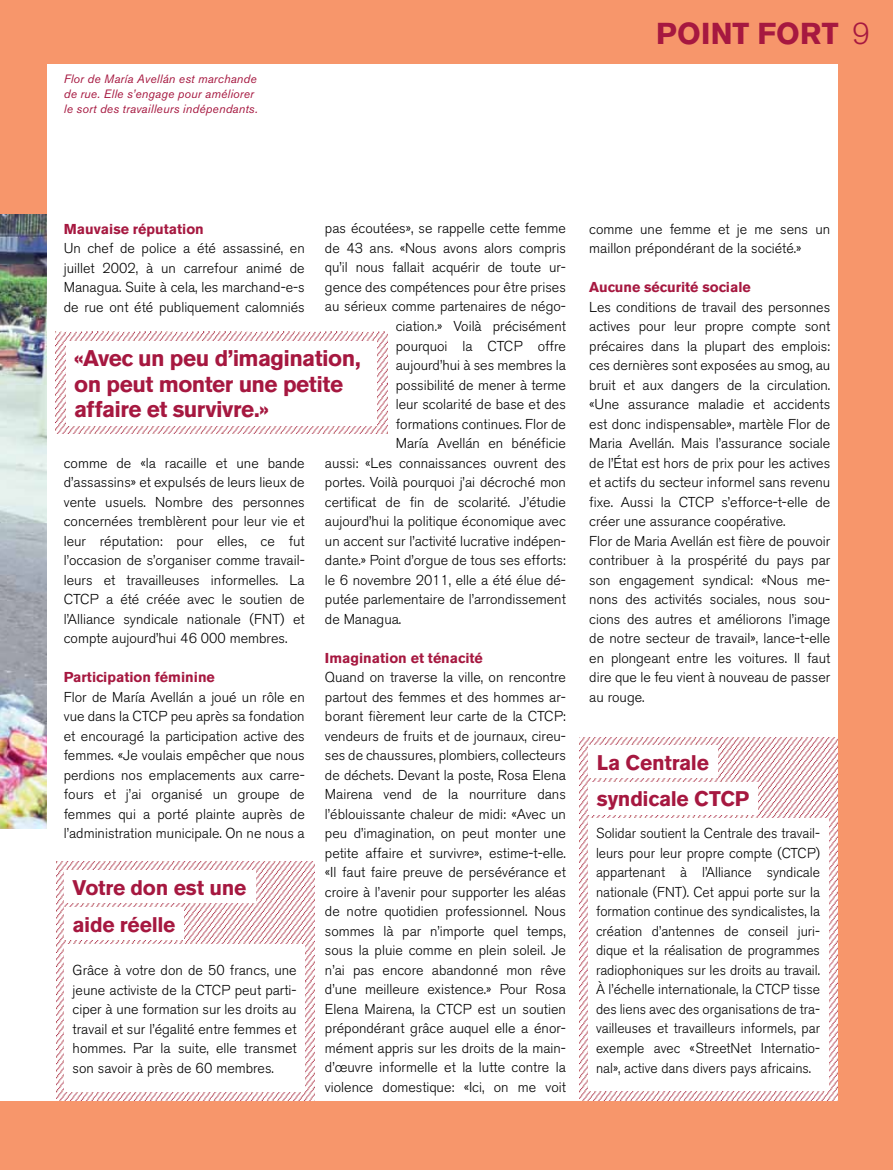
<style>
.page{position:relative;width:893px;height:1170px;background:#fff}
.page>*{position:absolute;margin:0;border:0;box-sizing:border-box;transform-origin:0 0}
.t1{font:700 30px "Akzidenz Grotesk BE";letter-spacing:.005em;color:#a61840}
.t2{font:700 22.5px/25.5px "Akzidenz Grotesk BE";letter-spacing:-.025em;color:#a61840}
.t3{font:700 21px "Akzidenz Grotesk BE";letter-spacing:-.015em;color:#a61840}
.t4{font:300 14.25px/19.5px "Akzidenz Grotesk BE";color:#000;text-align:justify}
.t5{font:700 14.25px "Akzidenz Grotesk BE";color:#a61840}
.t6{font:italic 12px/15px "Akzidenz Grotesk BE";letter-spacing:.015em;color:#a61840}
.s1{font-weight:300}
</style>
<div class="page">
<div style="left:0;top:0;width:893px;height:1169px;background:#f7966b"></div>
<div style="left:0;top:64px;width:838px;height:1036px;background:#fff"></div>
<img style="left:580px;top:737px;width:258px;height:363px">
<div style="left:587px;top:818px;width:241px;height:272px;background:#fff"></div>
<div style="left:588px;top:745px;width:129px;height:33px;background:#fff"></div>
<img style="left:56px;top:861px;width:258px;height:239px">
<div style="left:64px;top:944px;width:241px;height:147px;background:#fff"></div>
<div style="left:64px;top:907px;width:120px;height:33px;background:#fff"></div>
<div style="left:64px;top:870px;width:191px;height:33px;background:#fff"></div>
<div style="left:588px;top:781px;width:170px;height:33px;background:#fff"></div>
<div style="left:0;top:51px;width:47px;height:294px;background:#f7966b"></div>
<img style="left:55px;top:331px;width:332px;height:103px">
<div style="left:66px;top:341px;width:310px;height:84px;background:#fff"></div>
<img style="left:0;top:214px;width:47px;height:614px">
<p class="t6" style="left:64px;top:71px;width:196px">Flor de María Avellán est marchande de rue. Elle s’engage pour améliorer le sort des travailleurs indépendants.</p>
<h1 class="t1" style="left:656px;top:16px;width:215px">POINT FORT <span class="s1">9</span></h1>
<p class="t4" style="left:325px;top:219px;width:242px">pas écoutées», se rappelle cette femme</p>
<p class="t4" style="left:325px;top:238px;width:242px">de 43 ans. «Nous avons alors compris</p>
<p class="t4" style="left:325px;top:258px;width:242px">qu’il nous fallait acquérir de toute ur-</p>
<p class="t4" style="left:325px;top:277px;width:242px">gence des compétences pour être prises</p>
<p class="t4" style="left:325px;top:297px;width:242px">au sérieux comme partenaires de négo-</p>
<p class="t4" style="left:396px;top:316px;width:172px">ciation.» Voilà précisément</p>
<p class="t4" style="left:396px;top:336px;width:172px">pourquoi la CTCP offre</p>
<p class="t4" style="left:396px;top:355px;width:172px">aujourd’hui à ses membres la</p>
<p class="t4" style="left:396px;top:375px;width:172px">possibilité de mener à terme</p>
<p class="t4" style="left:396px;top:394px;width:172px">leur scolarité de base et des</p>
<p class="t4" style="left:396px;top:414px;width:172px">formations continues. Flor de</p>
<p class="t4" style="left:396px;top:433px;width:172px">María Avellán en bénéficie</p>
<p class="t4" style="left:325px;top:453px;width:242px">aussi: «Les connaissances ouvrent des</p>
<p class="t4" style="left:325px;top:472px;width:242px">portes. Voilà pourquoi j’ai décroché mon</p>
<p class="t4" style="left:325px;top:492px;width:242px">certificat de fin de scolarité. J’étudie</p>
<p class="t4" style="left:325px;top:511px;width:242px">aujourd’hui la politique économique avec</p>
<p class="t4" style="left:325px;top:531px;width:242px">un accent sur l’activité lucrative indépen-</p>
<p class="t4" style="left:325px;top:550px;width:242px">dante.» Point d’orgue de tous ses efforts:</p>
<p class="t4" style="left:325px;top:570px;width:242px">le 6 novembre 2011, elle a été élue dé-</p>
<p class="t4" style="left:325px;top:589px;width:242px">putée parlementaire de l’arrondissement</p>
<p class="t4" style="left:325px;top:609px;width:78px">de Managua.</p>
<p class="t5" style="left:325px;top:649px;width:159px">Imagination et ténacité</p>
<p class="t4" style="left:325px;top:667px;width:242px">Quand on traverse la ville, on rencontre partout des femmes et des hommes ar&shy;borant fièrement leur carte de la CTCP: vendeurs de fruits et de journaux, cireu&shy;ses de chaussures, plombiers, collecteurs de déchets. Devant la poste, Rosa Elena Mairena vend de la nourriture dans l’éblouissante chaleur de midi: «Avec un peu d’imagination, on peut monter une petite affaire et survivre», estime-t-elle. «Il faut faire preuve de persévérance et croire à l’avenir pour supporter les aléas de notre quotidien professionnel. Nous sommes là par n’importe quel temps, sous la pluie comme en plein soleil. Je n’ai pas encore abandonné mon rêve d’une meilleure existence.» Pour Rosa Elena Mairena, la CTCP est un soutien prépondérant grâce auquel elle a énor&shy;mément appris sur les droits de la main&shy;d’œuvre informelle et la lutte contre la violence domestique: «Ici, on me voit</p>
<p class="t5" style="left:64px;top:220px;width:142px">Mauvaise réputation</p>
<p class="t4" style="left:64px;top:239px;width:242px">Un chef de police a été assassiné, en juillet 2002, à un carrefour animé de Managua. Suite à cela, les marchand-e-s de rue ont été publiquement calomniés</p>
<h2 class="t2" style="left:74px;top:346px;width:288px">«Avec un peu d’imagination, on peut monter une petite affaire et survivre.»</h2>
<p class="t4" style="left:64px;top:453px;width:242px">comme de «la racaille et une bande d’assassins» et expulsés de leurs lieux de vente usuels. Nombre des personnes concernées tremblèrent pour leur vie et leur réputation: pour elles, ce fut l’occasion de s’organiser comme travail&shy;leurs et travailleuses informelles. La CTCP a été créée avec le soutien de l’Alliance syndicale nationale (FNT) et compte aujourd’hui 46 000 membres.</p>
<p class="t5" style="left:64px;top:669px;width:153px">Participation féminine</p>
<p class="t4" style="left:64px;top:687px;width:242px">Flor de María Avellán a joué un rôle en vue dans la CTCP peu après sa fondation et encouragé la participation active des femmes. «Je voulais empêcher que nous perdions nos emplacements aux carre&shy;fours et j’ai organisé un groupe de femmes qui a porté plainte auprès de l’administration municipale. On ne nous a</p>
<h3 class="t3" style="left:72px;top:875px;width:175px">Votre don est une</h3>
<h3 class="t3" style="left:72px;top:912px;width:104px">aide réelle</h3>
<p class="t4" style="left:73px;top:960px;width:225px">Grâce à votre don de 50 francs, une jeune activiste de la CTCP peut parti&shy;ciper à une formation sur les droits au travail et sur l’égalité entre femmes et hommes. Par la suite, elle transmet son savoir à près de 60 membres.</p>
<p class="t4" style="left:589px;top:219px;width:242px">comme une femme et je me sens un maillon prépondérant de la société.»</p>
<p class="t5" style="left:589px;top:279px;width:163px">Aucune sécurité sociale</p>
<p class="t4" style="left:589px;top:297px;width:242px;text-align:left">Les conditions de travail des personnes actives pour leur propre compte sont précaires dans la plupart des emplois: ces dernières sont exposées au smog, au bruit et aux dangers de la circulation. «Une assurance maladie et accidents est donc indispensable», martèle Flor de Maria Avellán. Mais l’assurance sociale de l’État est hors de prix pour les actives et actifs du secteur informel sans revenu fixe. Aussi la CTCP s’efforce-t-elle de créer une assurance coopérative.<br>Flor de Maria Avellán est fière de pouvoir contribuer à la prospérité du pays par son engagement syndical: «Nous me&shy;nons des activités sociales, nous sou&shy;cions des autres et améliorons l’image de notre secteur de travail», lance-t-elle en plongeant entre les voitures. Il faut dire que le feu vient à nouveau de passer au rouge.</p>
<h3 class="t3" style="left:597px;top:750px;width:114px">La Centrale</h3>
<h3 class="t3" style="left:597px;top:786px;width:152px">syndicale CTCP</h3>
<p class="t4" style="left:596px;top:824px;width:225px">Solidar soutient la Centrale des travail&shy;leurs pour leur propre compte (CTCP) appartenant à l’Alliance syndicale nationale (FNT). Cet appui porte sur la formation continue des syndicalistes, la création d’antennes de conseil juri&shy;dique et la réalisation de programmes radiophoniques sur les droits au travail.<br>À l’échelle internationale, la CTCP tisse des liens avec des organisations de tra&shy;vailleuses et travailleurs informels, par exemple avec «StreetNet Internatio&shy;nal», active dans divers pays africains.</p>
</div>
